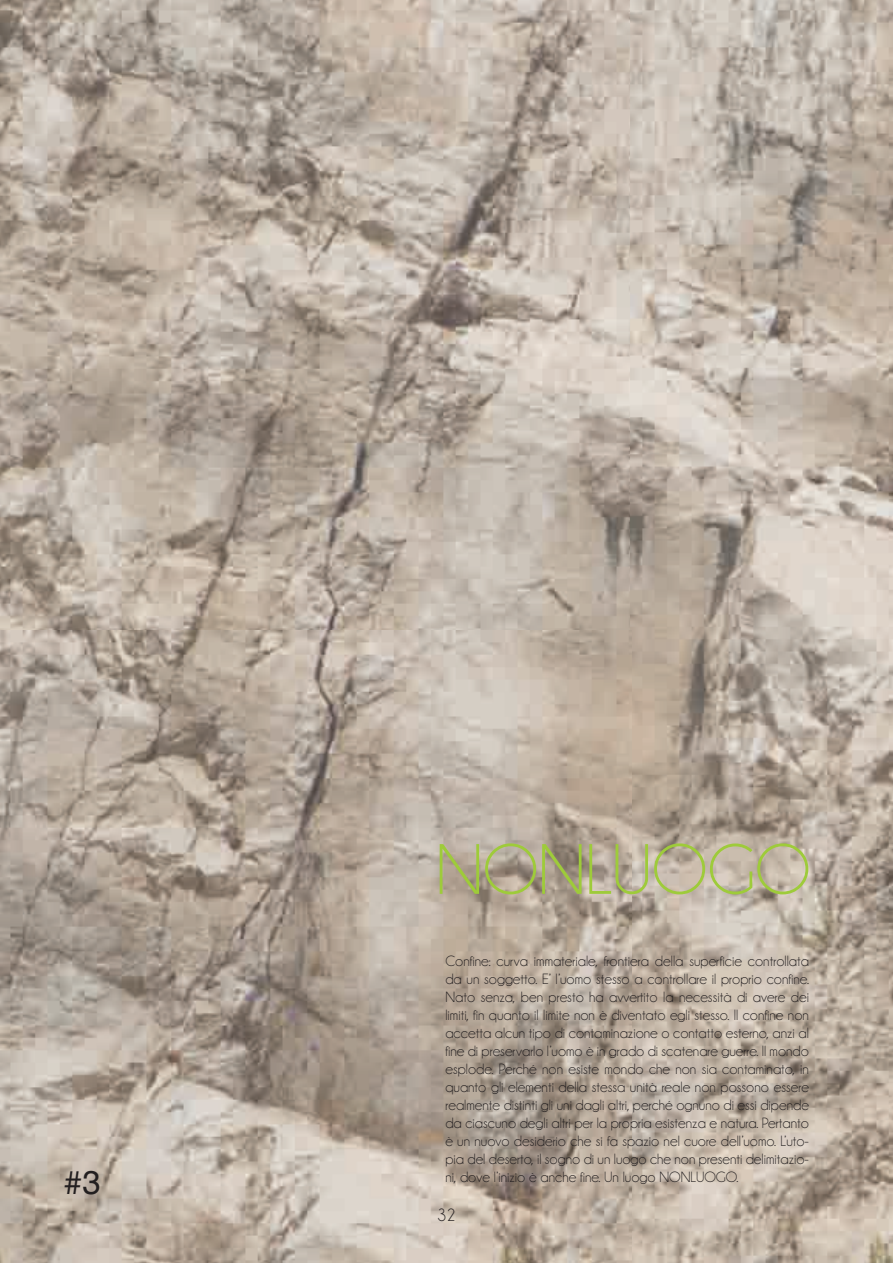
<style>
.page{position:relative;width:893px;height:1263px;background:#fff}
.page>*{position:absolute;margin:0;border:0;box-sizing:border-box;transform-origin:0 0}
.t1{font:72px "Champagne&Limousines";color:#9ecb3a}
.t2{font:33px "Helvetica";color:#231f20}
.t3{font:18px "Champagne&Limousines";color:#231f20}
.t4{font:15px/18px "Champagne&Limousines";color:#231f20;text-align:justify}
</style>
<div class="page">
<img style="left:0;top:0;width:893px;height:1263px">
<h2 class="t2" style="left:64px;top:1163px;width:38px">#3</h2>
<h1 class="t1" style="left:436px;top:833px;width:376px">NONLUOGO</h1>
<p class="t4" style="left:445px;top:952px;width:365px">Confine: curva immateriale, frontiera della superficie controllata da un soggetto. E’ l’uomo stesso a controllare il proprio confine.<br>Nato senza, ben presto ha avvertito la necessità di avere dei limiti, fin quanto il limite non è diventato egli stesso. Il confine non accetta alcun tipo di contaminazione o contatto esterno, anzi al fine di preservarlo l’uomo è in grado di scatenare guerre. Il mondo esplode. Perché non esiste mondo che non sia contaminato, in quanto gli elementi della stessa unità reale non possono essere realmente distinti gli uni dagli altri, perché ognuno di essi dipende da ciascuno degli altri per la propria esistenza e natura. Pertanto è un nuovo desiderio che si fa spazio nel cuore dell’uomo. L’uto&shy;pia del deserto, il sogno di un luogo che non presenti delimitazio&shy;ni, dove l’inizio è anche fine. Un luogo NONLUOGO.</p>
<p class="t3" style="left:437px;top:1206px;width:20px">32</p>
</div>
